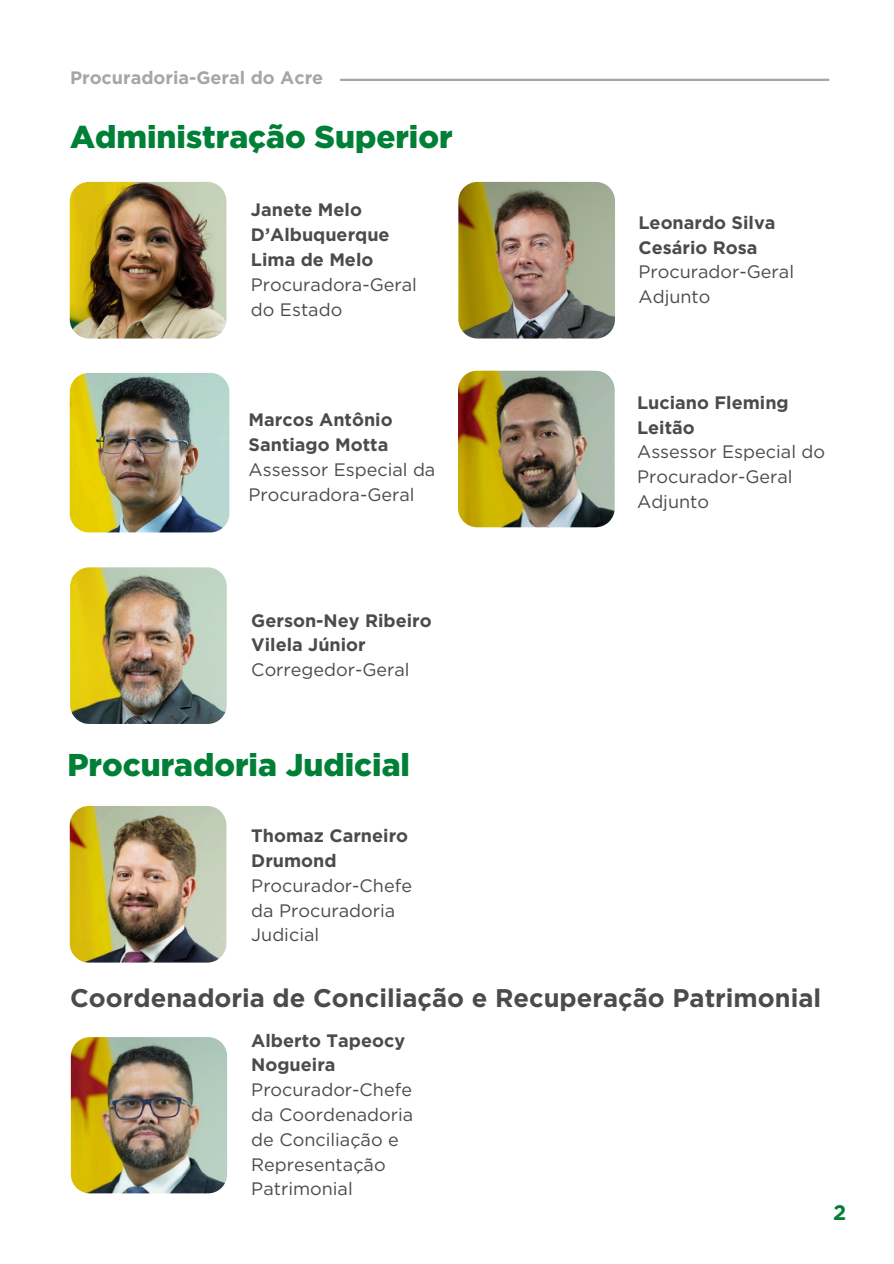
<style>
.page{position:relative;width:894px;height:1264px;background:#fff}
.page>*{position:absolute;margin:0;border:0;box-sizing:border-box;transform-origin:0 0}
.t1{font:900 31.5px "Gotham";color:#008036}
.t2{font:700 25.5px "Gotham";color:#4b4b4b}
.t3{font:700 21px "Gotham";color:#008036}
.t4{font:18px/24.8px "Gotham";color:#4b4b4b}
.t5{font:700 18px/24.8px "Gotham";color:#4b4b4b}
.t6{font:700 18px "Gotham";color:#a6a6a6}
.s1{font-weight:400}
.s2{font-weight:700}
</style>
<div class="page">
<img style="left:70px;top:182px;width:156px;height:156px;border-radius:19px">
<img style="left:458px;top:182px;width:157px;height:156px;border-radius:19px">
<img style="left:70px;top:567px;width:157px;height:157px;border-radius:19px">
<img style="left:458px;top:371px;width:156px;height:156px">
<img style="left:70px;top:806px;width:156px;height:156px;border-radius:19px">
<img style="left:71px;top:1037px;width:156px;height:156px">
<hr style="left:341px;top:79px;width:487px;height:2px;background:#a6a6a6">
<img style="left:70px;top:373px;width:159px;height:159px">
<p class="t6" style="left:70px;top:67px;width:254px">Procuradoria-Geral do Acre</p>
<h2 class="t1" style="left:70px;top:118px;width:384px">Administração Superior</h2>
<p class="t5" style="left:251px;top:198px;width:167px">Janete Melo<br>D’Albuquerque<br>Lima de Melo<br><span class="s1">Procuradora-Geral do Estado</span></p>
<p class="t4" style="left:248px;top:407px;width:188px"><span class="s2">Marcos Antônio<br>Santiago Motta<br></span>Assessor Especial da<br>Procuradora-Geral</p>
<p class="t5" style="left:638px;top:210px;width:138px">Leonardo Silva</p>
<p class="t4" style="left:638px;top:235px;width:157px"><span class="s2">Cesário Rosa<br></span>Procurador-Geral<br>Adjunto</p>
<h1 class="t5" style="left:637px;top:390px;width:153px">Luciano Fleming<br>Leitão</h1>
<p class="t4" style="left:637px;top:439px;width:189px">Assessor Especial do<br>Procurador-Geral<br>Adjunto</p>
<p class="t5" style="left:251px;top:608px;width:182px">Gerson-Ney Ribeiro<br>Vilela Júnior<br><span class="s1">Corregedor-Geral</span></p>
<p class="t1" style="left:67px;top:745px;width:344px">Procuradoria Judicial</p>
<p class="t4" style="left:251px;top:823px;width:162px"><span class="s2">Thomaz Carneiro<br>Drumond<br></span>Procurador-Chefe da Procuradoria<br>Judicial</p>
<p class="t2" style="left:70px;top:982px;width:752px">Coordenadoria de Conciliação e Recuperação Patrimonial</p>
<p class="t4" style="left:251px;top:1027px;width:163px"><span class="s2">Alberto Tapeocy<br>Nogueira<br></span>Procurador-Chefe da Coordenadoria de Conciliação e<br>Representação<br>Patrimonial</p>
<p class="t3" style="left:832px;top:1199px;width:15px">2</p>
</div>
